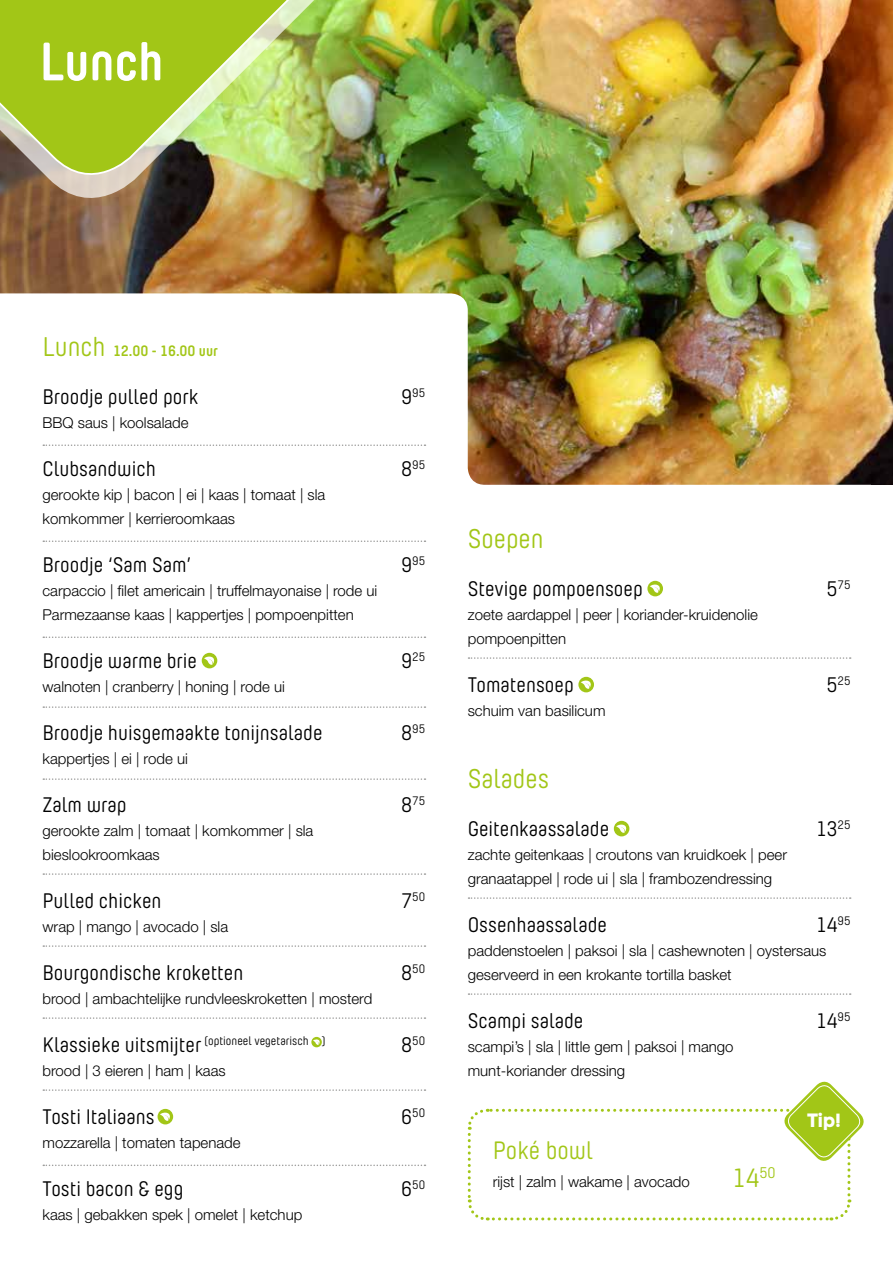
<style>
.page{position:relative;width:893px;height:1263px;background:#fff}
.page>*{position:absolute;margin:0;border:0;box-sizing:border-box;transform-origin:0 0}
.t1{font:700 54px "Yummo";letter-spacing:-.01em;color:#fff}
.t2{font:27px "Yummo";color:#a2c617}
.t3{font:26.4px "Yummo";color:#a2c617}
.t4{font:25.05px "Yummo";color:#a2c617}
.t5{font:21px "Yummo";color:#000}
.t6{font:19.05px "Code Pro Bold LC";color:#fff}
.t7{font:300 15px/24px "Helvetica Neue LT Std";color:#000}
.t8{font:700 15px "Yummo";color:#a2c617}
.t9{font:12.3px "Yummo";color:#000}
.s1{font-weight:400;font-size:27px}
.s2{font-size:21px}
</style>
<div class="page">
<img style="left:0;top:0;width:893px;height:485px">
<svg style="left:0;top:0;width:333px;height:199px;background:#8c854a"></svg>
<img style="left:0;top:0;width:329px;height:196px">
<svg style="left:647px;top:581px;width:16px;height:15px"></svg>
<svg style="left:468px;top:657px;width:383px;height:2px"></svg>
<svg style="left:578px;top:677px;width:16px;height:15px"></svg>
<svg style="left:614px;top:821px;width:15px;height:15px"></svg>
<svg style="left:468px;top:897px;width:383px;height:2px"></svg>
<svg style="left:468px;top:993px;width:383px;height:2px"></svg>
<svg style="left:467px;top:1081px;width:397px;height:140px"></svg>
<svg style="left:43px;top:444px;width:382px;height:2px"></svg>
<svg style="left:43px;top:540px;width:382px;height:2px"></svg>
<svg style="left:43px;top:636px;width:382px;height:2px"></svg>
<svg style="left:202px;top:653px;width:15px;height:15px"></svg>
<svg style="left:43px;top:706px;width:382px;height:2px"></svg>
<svg style="left:43px;top:778px;width:382px;height:2px"></svg>
<svg style="left:43px;top:873px;width:382px;height:2px"></svg>
<svg style="left:43px;top:945px;width:382px;height:2px"></svg>
<svg style="left:43px;top:1017px;width:382px;height:2px"></svg>
<svg style="left:311px;top:1037px;width:11px;height:10px"></svg>
<svg style="left:43px;top:1089px;width:382px;height:2px"></svg>
<svg style="left:158px;top:1109px;width:15px;height:15px"></svg>
<svg style="left:43px;top:1164px;width:382px;height:2px"></svg>
<h1 class="t1" style="left:39px;top:12px;width:126px">Lunch</h1>
<p class="t8" style="left:43px;top:337px;width:177px"><span class="s1">Lunch</span> 12.00 - 16.00 uur</p>
<h3 class="t5" style="left:43px;top:382px;width:157px">Broodje pulled pork</h3>
<p class="t9" style="left:401px;top:384px;width:26px"><span class="s2">9</span>95</p>
<p class="t7" style="left:43px;top:411px;width:148px">BBQ saus | koolsalade</p>
<h3 class="t5" style="left:43px;top:454px;width:115px">Clubsandwich</h3>
<p class="t9" style="left:401px;top:456px;width:26px"><span class="s2">8</span>95</p>
<p class="t7" style="left:43px;top:483px;width:284px">gerookte kip | bacon | ei | kaas | tomaat | sla komkommer | kerrieroomkaas</p>
<h3 class="t5" style="left:43px;top:550px;width:150px">Broodje ‘Sam Sam’</h3>
<p class="t9" style="left:401px;top:552px;width:26px"><span class="s2">9</span>95</p>
<p class="t7" style="left:43px;top:579px;width:336px">carpaccio | filet americain | truffelmayonaise | rode ui<br>Parmezaanse kaas | kappertjes | pompoenpitten</p>
<h3 class="t5" style="left:43px;top:646px;width:156px">Broodje warme brie</h3>
<p class="t9" style="left:401px;top:648px;width:26px"><span class="s2">9</span>25</p>
<p class="t7" style="left:43px;top:675px;width:244px">walnoten | cranberry | honing | rode ui</p>
<h3 class="t5" style="left:43px;top:718px;width:282px">Broodje huisgemaakte tonijnsalade</h3>
<p class="t9" style="left:401px;top:720px;width:26px"><span class="s2">8</span>95</p>
<p class="t7" style="left:43px;top:747px;width:147px">kappertjes | ei | rode ui</p>
<h3 class="t5" style="left:43px;top:790px;width:86px">Zalm wrap</h3>
<p class="t9" style="left:401px;top:792px;width:26px"><span class="s2">8</span>75</p>
<p class="t7" style="left:43px;top:819px;width:272px">gerookte zalm | tomaat | komkommer | sla bieslookroomkaas</p>
<h3 class="t5" style="left:43px;top:886px;width:120px">Pulled chicken</h3>
<p class="t9" style="left:401px;top:888px;width:26px"><span class="s2">7</span>50</p>
<p class="t7" style="left:43px;top:915px;width:187px">wrap | mango | avocado | sla</p>
<h3 class="t5" style="left:43px;top:958px;width:202px">Bourgondische kroketten</h3>
<p class="t9" style="left:401px;top:960px;width:26px"><span class="s2">8</span>50</p>
<p class="t7" style="left:43px;top:987px;width:331px">brood | ambachtelijke rundvleeskroketten | mosterd</p>
<p class="t9" style="left:43px;top:1032px;width:285px"><span class="s2">Klassieke uitsmijter</span> (optioneel vegetarisch )</p>
<p class="t9" style="left:401px;top:1032px;width:26px"><span class="s2">8</span>50</p>
<p class="t7" style="left:43px;top:1059px;width:185px">brood | 3 eieren | ham | kaas</p>
<h3 class="t5" style="left:43px;top:1102px;width:114px">Tosti Italiaans</h3>
<p class="t9" style="left:401px;top:1104px;width:26px"><span class="s2">6</span>50</p>
<p class="t7" style="left:43px;top:1131px;width:200px">mozzarella | tomaten tapenade</p>
<h3 class="t5" style="left:43px;top:1174px;width:142px">Tosti bacon &amp; egg</h3>
<p class="t9" style="left:401px;top:1176px;width:26px"><span class="s2">6</span>50</p>
<p class="t7" style="left:43px;top:1203px;width:261px">kaas | gebakken spek | omelet | ketchup</p>
<h2 class="t2" style="left:468px;top:520px;width:77px">Soepen</h2>
<h3 class="t5" style="left:468px;top:574px;width:177px">Stevige pompoensoep</h3>
<p class="t9" style="left:826px;top:576px;width:26px"><span class="s2">5</span>75</p>
<p class="t7" style="left:468px;top:603px;width:292px">zoete aardappel | peer | koriander-kruidenolie pompoenpitten</p>
<h3 class="t5" style="left:468px;top:670px;width:108px">Tomatensoep</h3>
<p class="t9" style="left:826px;top:672px;width:26px"><span class="s2">5</span>25</p>
<p class="t7" style="left:468px;top:699px;width:139px">schuim van basilicum</p>
<h2 class="t2" style="left:468px;top:760px;width:83px">Salades</h2>
<h3 class="t5" style="left:468px;top:814px;width:143px">Geitenkaassalade</h3>
<h3 class="t5" style="left:815px;top:814px;width:37px">13<sup>25</sup></h3>
<p class="t7" style="left:468px;top:843px;width:321px">zachte geitenkaas | croutons van kruidkoek | peer granaatappel | rode ui | sla | frambozendressing</p>
<h3 class="t5" style="left:468px;top:910px;width:141px">Ossenhaassalade</h3>
<h3 class="t5" style="left:815px;top:910px;width:37px">14<sup>95</sup></h3>
<p class="t7" style="left:468px;top:939px;width:360px">paddenstoelen | paksoi | sla | cashewnoten | oystersaus geserveerd in een krokante tortilla basket</p>
<h3 class="t5" style="left:468px;top:1006px;width:117px">Scampi salade</h3>
<h3 class="t5" style="left:815px;top:1006px;width:37px">14<sup>95</sup></h3>
<p class="t7" style="left:468px;top:1035px;width:267px">scampi’s | sla | little gem | paksoi | mango munt-koriander dressing</p>
<p class="t6" style="left:807px;top:1108px;width:36px">Tip!</p>
<h3 class="t4" style="left:493px;top:1133px;width:102px">Poké bowl</h3>
<p class="t7" style="left:493px;top:1169px;width:198px">rijst | zalm | wakame | avocado</p>
<h3 class="t3" style="left:731px;top:1159px;width:46px">14<sup>50</sup></h3>
</div>
